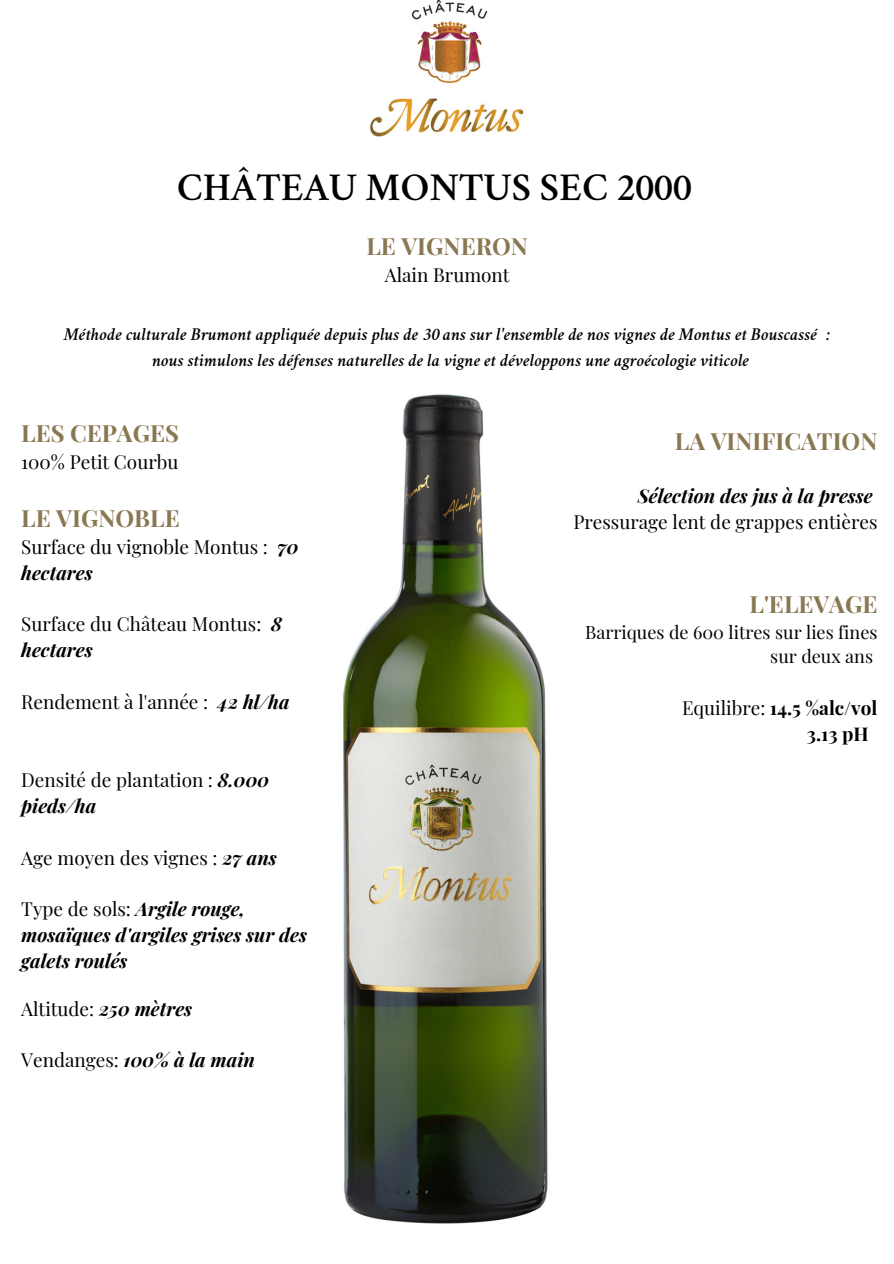
<style>
.page{position:relative;width:894px;height:1264px;background:#fff}
.page>*{position:absolute;margin:0;border:0;box-sizing:border-box;transform-origin:0 0}
.t1{font:600 39.45px "Crimson";color:#000}
.t2{font:700 23.7px "Playfair Display";color:#897851}
.t3{font:18.9px/26px "Playfair Display";color:#000}
.t4{font:italic 700 18.9px/26px "Playfair Display";color:#000}
.t5{font:700 18.9px/26px "Playfair Display";color:#000}
.t6{font:italic 600 18px/26px "Crimson";color:#000;text-align:center}
.t7{font:18px/24.8px "Playfair Display";color:#000;text-align:right}
.s1{font-weight:700;font-style:italic}
.s2{font-weight:400;font-style:normal}
.s3{font-weight:400}
</style>
<div class="page">
<img style="left:370px;top:0;width:154px;height:137px">
<img style="left:343px;top:394px;width:205px;height:830px">
<h1 class="t1" style="left:177px;top:172px;width:516px">CHÂTEAU MONTUS SEC 2000</h1>
<p class="t2" style="left:366px;top:229px;width:163px">LE VIGNERON</p>
<p class="t3" style="left:384px;top:261px;width:126px">Alain Brumont</p>
<p class="t6" style="left:64px;top:322px;width:767px">Méthode culturale Brumont appliquée depuis plus de 30 ans sur l'ensemble de nos vignes de Montus et Bouscassé : nous stimulons les défenses naturelles de la vigne et développons une agroécologie viticole</p>
<p class="t2" style="left:21px;top:416px;width:159px">LES CEPAGES</p>
<p class="t3" style="left:21px;top:448px;width:158px">100% Petit Courbu</p>
<p class="t2" style="left:21px;top:501px;width:160px">LE VIGNOBLE</p>
<p class="t3" style="left:21px;top:533px;width:279px">Surface du vignoble Montus : <span class="s1">70 hectares</span></p>
<p class="t3" style="left:21px;top:610px;width:262px">Surface du Château Montus: <span class="s1">8 hectares</span></p>
<p class="t3" style="left:21px;top:688px;width:270px">Rendement à l'année : <span class="s1">42 hl/ha</span></p>
<p class="t3" style="left:21px;top:766px;width:249px">Densité de plantation : <span class="s1">8.000 pieds/ha</span></p>
<p class="t3" style="left:21px;top:843px;width:257px">Age moyen des vignes : <span class="s1">27 ans</span></p>
<p class="t4" style="left:21px;top:895px;width:287px"><span class="s2">Type de sols:</span> Argile rouge, mosaïques d'argiles grises sur des galets roulés</p>
<p class="t3" style="left:21px;top:994px;width:172px">Altitude: <span class="s1">250 mètres</span></p>
<p class="t4" style="left:21px;top:1046px;width:235px"><span class="s2">Vendanges:</span> 100% à la main</p>
<p class="t2" style="left:674px;top:425px;width:204px">LA VINIFICATION</p>
<p class="t4" style="left:637px;top:482px;width:236px">Sélection des jus à la presse</p>
<p class="t3" style="left:573px;top:508px;width:305px">Pressurage lent de grappes entières</p>
<p class="t2" style="left:749px;top:587px;width:129px">L'ELEVAGE</p>
<p class="t7" style="left:585px;top:618px;width:294px">Barriques de 600 litres sur lies fines sur deux ans</p>
<p class="t5" style="left:806px;top:694px;width:72px;text-indent:-125px"><span class="s3">Equilibre:</span> 14.5 %alc/vol<br>3.13 pH</p>
</div>
